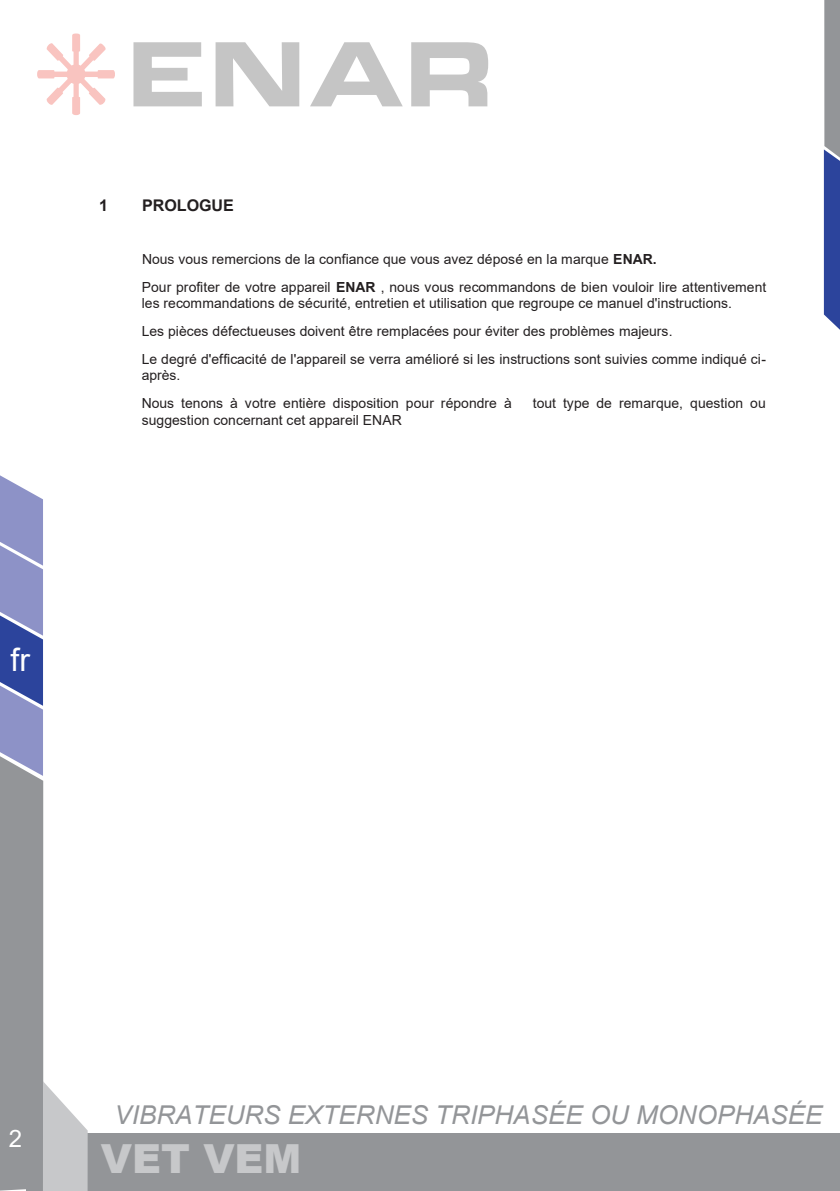
<style>
.page{position:relative;width:840px;height:1191px;background:#fff}
.page>*{position:absolute;margin:0;border:0;box-sizing:border-box;transform-origin:0 0}
.t1{font:900 40px "Arial";color:#c7c8ca}
.t2{font:32px "Arial";color:#fff}
.t3{font:italic 26px "Arial";color:#939598}
.t4{font:24px "Arial";color:#fff}
.t5{font:700 16px "Arial";color:#231f20}
.t6{font:14px/28px "Arial";color:#231f20}
.s1{font-weight:700}
</style>
<div class="page">
<svg style="left:823px;top:0;width:16px;height:329px;background:#6c78a4"></svg>
<div style="left:27px;top:1133px;width:812px;height:58px;background:#939598"></div>
<svg style="left:0;top:475px;width:88px;height:716px"></svg>
<svg style="left:215px;top:42px;width:84px;height:64px"></svg>
<svg style="left:310px;top:42px;width:92px;height:64px"></svg>
<svg style="left:411px;top:42px;width:77px;height:64px"></svg>
<svg style="left:37px;top:33px;width:165px;height:82px"></svg>
<p class="t5" style="left:99px;top:194px;width:10px">1</p>
<p class="t5" style="left:142px;top:194px;width:93px">PROLOGUE</p>
<p class="t6" style="left:142px;top:245px;width:625px">Nous vous remercions de la confiance que vous avez déposé en la marque <span class="s1">ENAR.<br></span>Pour profiter de votre appareil <span class="s1">ENAR</span> , nous vous recommandons de bien vouloir lire attentivement</p>
<p class="t6" style="left:142px;top:289px;width:625px">les recommandations de sécurité, entretien et utilisation que regroupe ce manuel d'instructions.<br>Les pièces défectueuses doivent être remplacées pour éviter des problèmes majeurs.<br>Le degré d'efficacité de l'appareil se verra amélioré si les instructions sont suivies comme indiqué ci-</p>
<p class="t6" style="left:142px;top:361px;width:371px">après.<br>Nous tenons à votre entière disposition pour répondre à</p>
<p class="t6" style="left:532px;top:389px;width:234px">tout type de remarque, question ou</p>
<p class="t6" style="left:142px;top:405px;width:261px">suggestion concernant cet appareil ENAR</p>
<h2 class="t2" style="left:11px;top:638px;width:21px">fr</h2>
<h3 class="t4" style="left:9px;top:1122px;width:15px">2</h3>
<h3 class="t3" style="left:115px;top:1098px;width:709px">VIBRATEURS EXTERNES TRIPHASÉE OU MONOPHASÉE</h3>
<h1 class="t1" style="left:101px;top:1129px;width:202px">VET VEM</h1>
</div>
